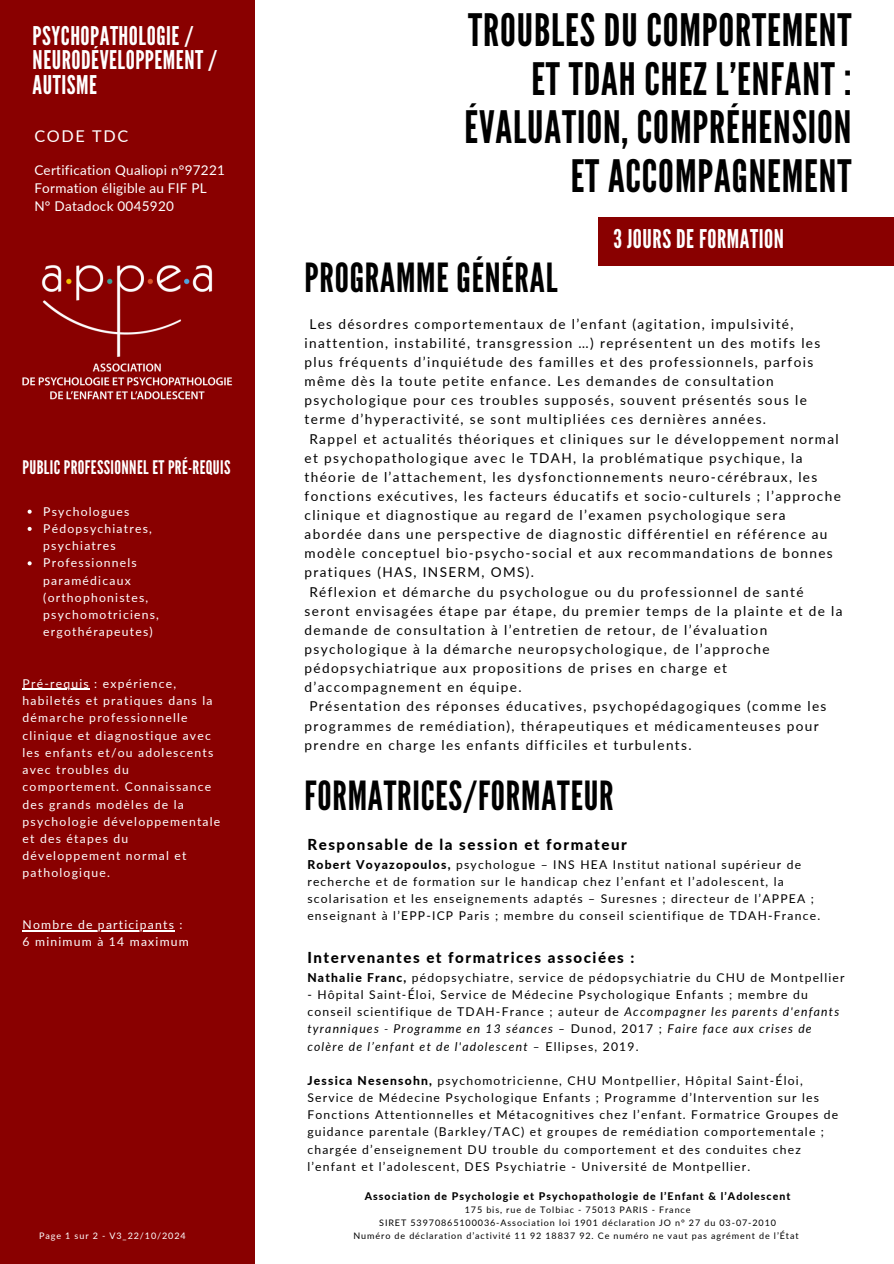
<style>
.page{position:relative;width:894px;height:1264px;background:#fff}
.page>*{position:absolute;margin:0;border:0;box-sizing:border-box;transform-origin:0 0}
.t1{font:44.55px/48.3px "League Gothic";letter-spacing:.02em;color:#000;text-align:right}
.t2{font:40.05px "League Gothic";letter-spacing:.02em;color:#000}
.t3{font:25.8px/24.8px "League Gothic";letter-spacing:.02em;color:#fff}
.t4{font:18.75px "League Gothic";letter-spacing:.02em;color:#fff}
.t5{font:16.2px "Lato";letter-spacing:.1em;color:#fff}
.t6{font:800 15.15px "Lato";letter-spacing:.1em;color:#000}
.t7{font:13.65px "Lato";letter-spacing:.1em;color:#000}
.t8{font:13.5px/18px "Lato";letter-spacing:.02em;color:#fff}
.t9{font:12.15px/17.1px "Lato";letter-spacing:.1em;color:#000}
.t10{font:12.15px/17.2px "Lato";letter-spacing:.1em;color:#fff}
.t11{font:800 10.5px "Lato";letter-spacing:.1em;color:#000}
.t12{font:9px "Lato";letter-spacing:.1em;color:#000}
.t13{font:9px "Lato";letter-spacing:.1em;color:#fff}
.s1{font-weight:800}
.s2{font-style:italic}
</style>
<div class="page">
<div style="left:0;top:0;width:254px;height:1263px;background:#890000"></div>
<div style="left:597px;top:217px;width:296px;height:49px;background:#890000"></div>
<svg style="left:28px;top:509px;width:4px;height:4px"></svg>
<svg style="left:28px;top:527px;width:4px;height:4px"></svg>
<svg style="left:28px;top:561px;width:4px;height:4px"></svg>
<hr style="left:23px;top:689px;width:67px;height:1px;background:#fff">
<hr style="left:23px;top:930px;width:152px;height:1px;background:#fff">
<img style="left:22px;top:265px;width:211px;height:135px">
<h4 class="t3" style="left:33px;top:24px;width:186px">PSYCHOPATHOLOGIE /<br>NEURODÉVELOPPEMENT /<br>AUTISME</h4>
<h3 class="t5" style="left:34px;top:125px;width:95px">CODE TDC</h3>
<p class="t8" style="left:34px;top:161px;width:192px">Certification Qualiopi n°97221<br>Formation éligible au FIF PL<br>N° Datadock 0045920</p>
<h5 class="t4" style="left:23px;top:456px;width:209px">PUBLIC PROFESSIONNEL ET PRÉ-REQUIS</h5>
<p class="t10" style="left:43px;top:502px;width:88px">Psychologues</p>
<h1 class="t10" style="left:43px;top:519px;width:110px">Pédopsychiatres, psychiatres</h1>
<p class="t10" style="left:43px;top:554px;width:117px">Professionnels paramédicaux (orthophonistes, psychomotriciens, ergothérapeutes)</p>
<h3 class="t10" style="left:23px;top:674px;width:199px">Pré-requis : expérience, habiletés et pratiques dans la démarche professionnelle clinique et diagnostique avec les enfants et/ou adolescents avec troubles du comportement. Connaissance des grands modèles de la psychologie développementale et des étapes du développement normal et pathologique.</h3>
<h2 class="t10" style="left:23px;top:915px;width:161px">Nombre de participants :</h2>
<h6 class="t10" style="left:23px;top:932px;width:168px">6 minimum à 14 maximum</h6>
<p class="t1" style="left:464px;top:7px;width:388px">TROUBLES DU COMPORTEMENT<br>ET TDAH CHEZ L’ENFANT :<br>ÉVALUATION, COMPRÉHENSION<br>ET ACCOMPAGNEMENT</p>
<p class="t3" style="left:613px;top:227px;width:172px">3 JOURS DE FORMATION</p>
<h6 class="t2" style="left:304px;top:254px;width:254px">PROGRAMME GÉNÉRAL</h6>
<p class="t7" style="left:309px;top:315px;width:485px">Les désordres comportementaux de l’enfant (agitation, impulsivité,</p>
<p class="t7" style="left:304px;top:334px;width:517px">inattention, instabilité, transgression …) représentent un des motifs les</p>
<p class="t7" style="left:304px;top:353px;width:510px">plus fréquents d’inquiétude des familles et des professionnels, parfois</p>
<p class="t7" style="left:304px;top:372px;width:470px">même dès la toute petite enfance. Les demandes de consultation</p>
<p class="t7" style="left:304px;top:392px;width:503px">psychologique pour ces troubles supposés, souvent présentés sous le</p>
<p class="t7" style="left:304px;top:411px;width:463px">terme d’hyperactivité, se sont multipliées ces dernières années.</p>
<p class="t7" style="left:309px;top:430px;width:530px">Rappel et actualités théoriques et cliniques sur le développement normal</p>
<p class="t7" style="left:304px;top:449px;width:499px">et psychopathologique avec le TDAH, la problématique psychique, la</p>
<p class="t7" style="left:304px;top:468px;width:514px">théorie de l’attachement, les dysfonctionnements neuro-cérébraux, les</p>
<p class="t7" style="left:304px;top:487px;width:537px">fonctions exécutives, les facteurs éducatifs et socio-culturels ; l’approche</p>
<p class="t7" style="left:304px;top:506px;width:482px">clinique et diagnostique au regard de l’examen psychologique sera</p>
<p class="t7" style="left:304px;top:525px;width:524px">abordée dans une perspective de diagnostic différentiel en référence au</p>
<p class="t7" style="left:304px;top:545px;width:529px">modèle conceptuel bio-psycho-social et aux recommandations de bonnes</p>
<p class="t7" style="left:304px;top:564px;width:231px">pratiques (HAS, INSERM, OMS).</p>
<p class="t7" style="left:309px;top:583px;width:495px">Réflexion et démarche du psychologue ou du professionnel de santé</p>
<p class="t7" style="left:304px;top:602px;width:539px">seront envisagées étape par étape, du premier temps de la plainte et de la</p>
<p class="t7" style="left:304px;top:621px;width:464px">demande de consultation à l’entretien de retour, de l’évaluation</p>
<p class="t7" style="left:304px;top:640px;width:466px">psychologique à la démarche neuropsychologique, de l’approche</p>
<p class="t7" style="left:304px;top:659px;width:424px">pédopsychiatrique aux propositions de prises en charge et</p>
<p class="t7" style="left:304px;top:678px;width:218px">d’accompagnement en équipe.</p>
<p class="t7" style="left:309px;top:698px;width:518px">Présentation des réponses éducatives, psychopédagogiques (comme les</p>
<p class="t7" style="left:304px;top:717px;width:515px">programmes de remédiation), thérapeutiques et médicamenteuses pour</p>
<p class="t7" style="left:304px;top:736px;width:388px">prendre en charge les enfants difficiles et turbulents.</p>
<p class="t2" style="left:304px;top:772px;width:310px">FORMATRICES/FORMATEUR</p>
<p class="t6" style="left:307px;top:834px;width:321px">Responsable de la session et formateur</p>
<p class="t9" style="left:307px;top:855px;width:514px"><span class="s1">Robert Voyazopoulos,</span> psychologue – INS HEA Institut national supérieur de recherche et de formation sur le handicap chez l’enfant et l’adolescent, la scolarisation et les enseignements adaptés – Suresnes ; directeur de l’APPEA ; enseignant à l’EPP-ICP Paris ; membre du conseil scientifique de TDAH-France.</p>
<p class="t6" style="left:307px;top:947px;width:328px">Intervenantes et formatrices associées :</p>
<p class="t9" style="left:307px;top:968px;width:538px"><span class="s1">Nathalie Franc,</span> pédopsychiatre, service de pédopsychiatrie du CHU de Montpellier</p>
<p class="t9" style="left:307px;top:985px;width:533px">- Hôpital Saint-Éloi, Service de Médecine Psychologique Enfants ; membre du conseil scientifique de TDAH-France ; auteur de <span class="s2">Accompagner les parents d'enfants tyranniques - Programme en 13 séances –</span> Dunod, 2017 ; <span class="s2">Faire face aux crises de colère de l’enfant et de l'adolescent –</span> Ellipses, 2019.</p>
<p class="t9" style="left:307px;top:1071px;width:532px"><span class="s1">Jessica Nesensohn,</span> psychomotricienne, CHU Montpellier, Hôpital Saint-Éloi, Service de Médecine Psychologique Enfants ; Programme d’Intervention sur les Fonctions Attentionnelles et Métacognitives chez l’enfant. Formatrice Groupes de guidance parentale (Barkley/TAC) et groupes de remédiation comportementale ; chargée d’enseignement DU trouble du comportement et des conduites chez l’enfant et l’adolescent, DES Psychiatrie - Université de Montpellier.</p>
<h2 class="t11" style="left:364px;top:1189px;width:427px">Association de Psychologie et Psychopathologie de l’Enfant &amp; l’Adolescent</h2>
<p class="t12" style="left:464px;top:1204px;width:227px">175 bis, rue de Tolbiac - 75013 PARIS - France</p>
<p class="t12" style="left:379px;top:1217px;width:398px">SIRET 53970865100036-Association loi 1901 déclaration JO n° 27 du 03-07-2010</p>
<p class="t13" style="left:39px;top:1229px;width:148px">Page 1 sur 2 - V3_22/10/2024</p>
<p class="t12" style="left:353px;top:1229px;width:446px">Numéro de déclaration d’activité 11 92 18837 92. Ce numéro ne vaut pas agrément de l’État</p>
</div>
